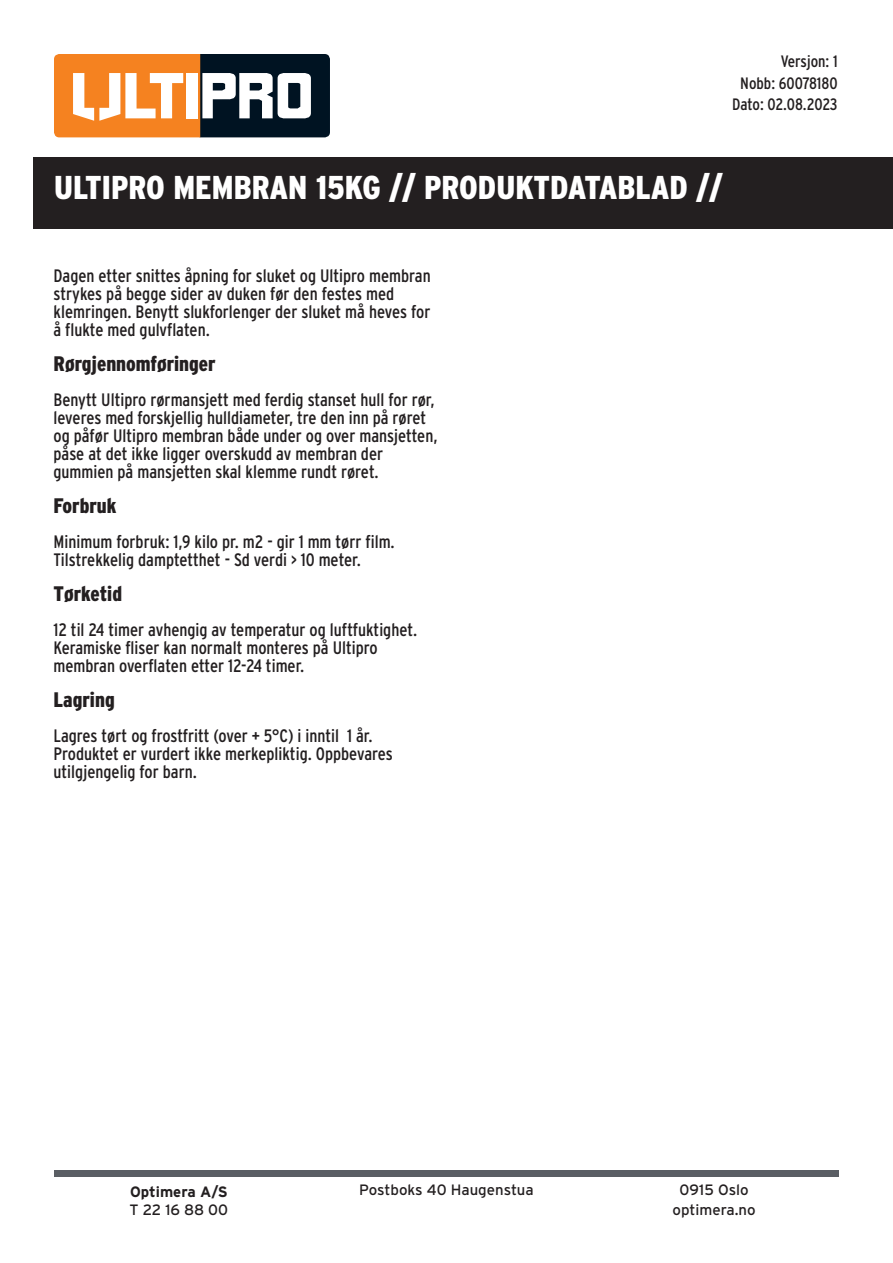
<style>
.page{position:relative;width:893px;height:1263px;background:#fff}
.page>*{position:absolute;margin:0;border:0;box-sizing:border-box;transform-origin:0 0}
.Overskrift_hvit{font:900 33px "Interstate Condensed";color:#fff}
.mengdetekst{font:900 21px "Interstate Condensed";color:#231f20}
.mengdetekst-2{font:18px/18px "Interstate Condensed";color:#231f20}
.mengdetekst-3{font:16.5px "Interstate Condensed";color:#231f20}
.t1{font:15px "Interstate";color:#231f20}
.t2{font:700 15px "Interstate";color:#231f20}
</style>
<div class="page">
<div style="left:54px;top:1170px;width:785px;height:7px;background:#5a5e64"></div>
<div style="left:33px;top:157px;width:860px;height:72px;background:#231f20"></div>
<svg style="left:54px;top:54px;width:276px;height:83px"></svg>
<p class="mengdetekst-3" style="left:781px;top:52px;width:58px">Versjon: 1</p>
<p class="mengdetekst-3" style="left:740px;top:74px;width:99px">Nobb: 60078180</p>
<p class="mengdetekst-3" style="left:732px;top:95px;width:107px">Dato: 02.08.2023</p>
<p class="Overskrift_hvit" style="left:54px;top:169px;width:670px">ULTIPRO MEMBRAN 15KG // PRODUKTDATABLAD //</p>
<p class="mengdetekst-2" style="left:54px;top:267px;width:379px">Dagen etter snittes åpning for sluket og Ultipro membran strykes på begge sider av duken før den festes med klemringen. Benytt slukforlenger der sluket må heves for å flukte med gulvflaten.</p>
<p class="mengdetekst" style="left:54px;top:352px;width:164px">Rørgjennomføringer</p>
<p class="mengdetekst-2" style="left:54px;top:391px;width:385px">Benytt Ultipro rørmansjett med ferdig stanset hull for rør, leveres med forskjellig hulldiameter, tre den inn på røret og påfør Ultipro membran både under og over mansjetten, påse at det ikke ligger overskudd av membran der gummien på mansjetten skal klemme rundt røret.</p>
<p class="mengdetekst" style="left:54px;top:494px;width:65px">Forbruk</p>
<p class="mengdetekst-2" style="left:54px;top:533px;width:343px">Minimum forbruk: 1,9 kilo pr. m2 - gir 1 mm tørr film.<br>Tilstrekkelig damptetthet - Sd verdi &gt; 10 meter.</p>
<p class="mengdetekst" style="left:54px;top:582px;width:70px">Tørketid</p>
<p class="mengdetekst-2" style="left:54px;top:621px;width:365px">12 til 24 timer avhengig av temperatur og luftfuktighet.<br>Keramiske fliser kan normalt monteres på Ultipro membran overflaten etter 12-24 timer.</p>
<p class="mengdetekst" style="left:54px;top:688px;width:63px">Lagring</p>
<p class="mengdetekst-2" style="left:54px;top:727px;width:341px">Lagres tørt og frostfritt (over + 5°C) i inntil 1 år.<br>Produktet er vurdert ikke merkepliktig. Oppbevares utilgjengelig for barn.</p>
<p class="t2" style="left:130px;top:1183px;width:99px">Optimera A/S</p>
<p class="t1" style="left:359px;top:1181px;width:176px">Postboks 40 Haugenstua</p>
<p class="t1" style="left:680px;top:1181px;width:71px">0915 Oslo</p>
<p class="t1" style="left:130px;top:1202px;width:100px">T 22 16 88 00</p>
<p class="t1" style="left:673px;top:1202px;width:85px">optimera.no</p>
</div>
